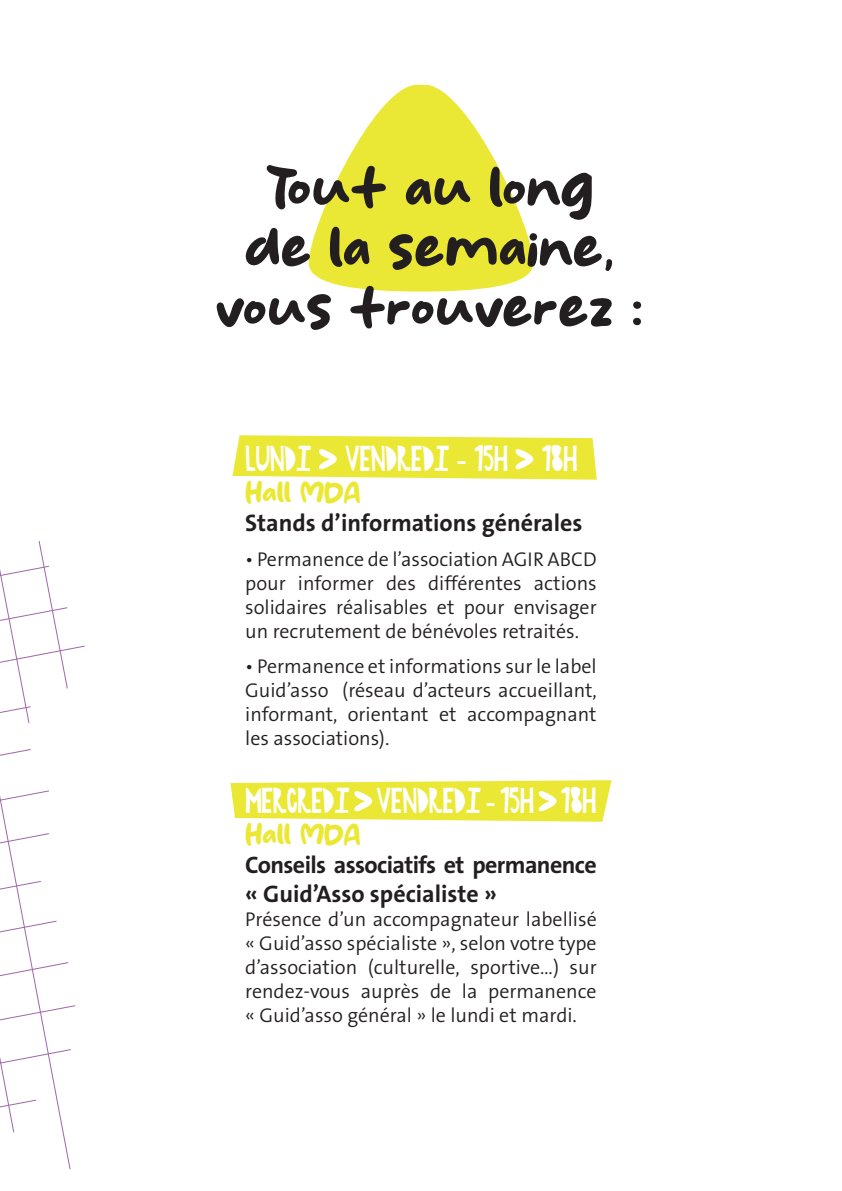
<style>
.page{position:relative;width:842px;height:1191px;background:#fff}
.page>*{position:absolute;margin:0;border:0;box-sizing:border-box;transform-origin:0 0}
.t1{font:50px "Bongkar";color:#231f20}
.t2{font:36px "Paper";letter-spacing:-.025em;color:#fff}
.t3{font:26px "Bongkar";color:#ebe835}
.t4{font:700 24px "The Sans B7";color:#231f20}
.t5{font:700 24px "The Sans B7";letter-spacing:-.025em;color:#231f20}
.t6{font:300 20px/24px "The Sans B4";color:#231f20;text-align:justify}
</style>
<div class="page">
<svg style="left:0;top:541px;width:85px;height:629px"></svg>
<svg style="left:309px;top:85px;width:224px;height:206px;fill:#ebe835"></svg>
<svg style="left:232px;top:435px;width:365px;height:45px;background:#edea4e"></svg>
<svg style="left:230px;top:780px;width:381px;height:41px;background:#edea4b"></svg>
<p class="t1" style="left:265px;top:162px;width:330px">Tout au long</p>
<p class="t1" style="left:244px;top:222px;width:372px">de la semaine,</p>
<p class="t1" style="left:215px;top:282px;width:430px">vous trouverez :</p>
<p class="t2" style="left:245px;top:436px;width:334px">LUNDI VENDREDI - 15H 18H</p>
<p class="t3" style="left:245px;top:478px;width:117px">Hall MDA</p>
<p class="t4" style="left:245px;top:510px;width:339px">Stands d’informations générales</p>
<p class="t6" style="left:245px;top:548px;width:353px">• Permanence de l’association AGIR ABCD pour informer des différentes actions solidaires réalisables et pour envisager un recrutement de bénévoles retraités.</p>
<p class="t6" style="left:245px;top:655px;width:353px">• Permanence et informations sur le label Guid’asso (réseau d’acteurs accueillant, informant, orientant et accompagnant les associations).</p>
<p class="t2" style="left:245px;top:778px;width:353px">MERCREDI VENDREDI -15H 18H</p>
<p class="t3" style="left:245px;top:820px;width:117px">Hall MDA</p>
<p class="t5" style="left:245px;top:852px;width:353px">Conseils associatifs et permanence</p>
<p class="t4" style="left:245px;top:880px;width:253px">« Guid’Asso spécialiste »</p>
<p class="t6" style="left:245px;top:907px;width:353px">Présence d’un accompagnateur labellisé « Guid’asso spécialiste », selon votre type d’association (culturelle, sportive…) sur rendez-vous auprès de la permanence « Guid’asso général » le lundi et mardi.</p>
</div>
